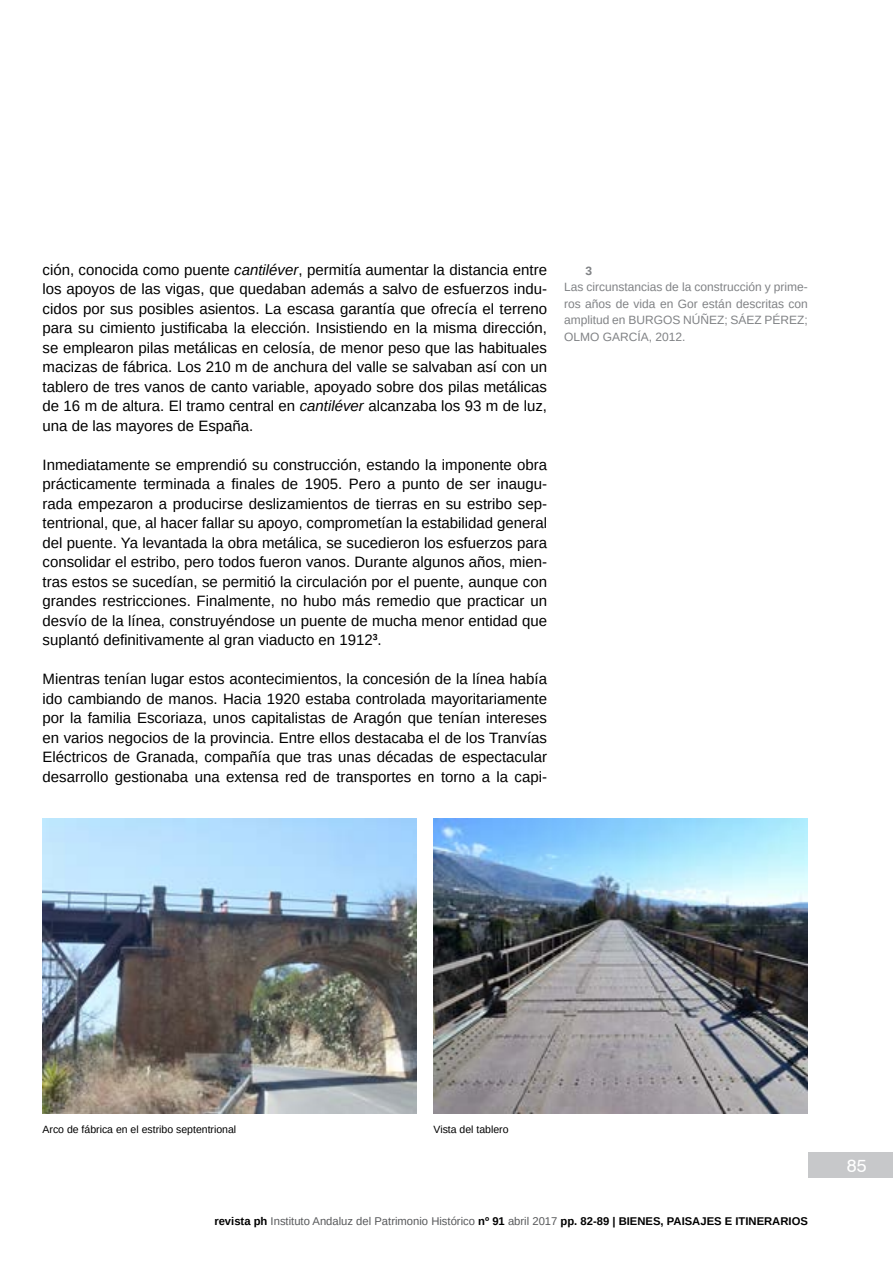
<style>
.page{position:relative;width:893px;height:1263px;background:#fff}
.page>*{position:absolute;margin:0;border:0;box-sizing:border-box;transform-origin:0 0}
.t1{font:18px "Swiss 721 BT";color:#fff}
.t2{font:15px/19.5px "Arimo";color:#000;text-align:justify}
.t3{font:12px/16.5px "Arimo";color:#808285;text-align:justify}
.t4{font:700 12px "Arimo";color:#808285}
.t5{font:700 11.25px "Arimo";color:#000}
.t6{font:10.5px "Arimo";color:#000}
.s1{font-style:italic}
.s2{font-weight:400;color:#58595b}
</style>
<div class="page">
<div style="left:808px;top:1152px;width:85px;height:26px;background:#c7c8ca"></div>
<img style="left:43px;top:818px;width:374px;height:295px">
<img style="left:434px;top:818px;width:374px;height:295px">
<p class="t2" style="left:43px;top:260px;width:506px">ción, conocida como puente <span class="s1">cantiléver</span>, permitía aumentar la distancia entre los apoyos de las vigas, que quedaban además a salvo de esfuerzos indu&shy;cidos por sus posibles asientos. La escasa garantía que ofrecía el terreno para su cimiento justificaba la elección. Insistiendo en la misma dirección, se emplearon pilas metálicas en celosía, de menor peso que las habituales macizas de fábrica. Los 210 m de anchura del valle se salvaban así con un tablero de tres vanos de canto variable, apoyado sobre dos pilas metálicas de 16 m de altura. El tramo central en <span class="s1">cantiléver</span> alcanzaba los 93 m de luz, una de las mayores de España.</p>
<p class="t2" style="left:43px;top:455px;width:506px">Inmediatamente se emprendió su construcción, estando la imponente obra prácticamente terminada a finales de 1905. Pero a punto de ser inaugu&shy;rada empezaron a producirse deslizamientos de tierras en su estribo sep&shy;tentrional, que, al hacer fallar su apoyo, comprometían la estabilidad general del puente. Ya levantada la obra metálica, se sucedieron los esfuerzos para consolidar el estribo, pero todos fueron vanos. Durante algunos años, mien&shy;tras estos se sucedían, se permitió la circulación por el puente, aunque con grandes restricciones. Finalmente, no hubo más remedio que practicar un desvío de la línea, construyéndose un puente de mucha menor entidad que suplantó definitivamente al gran viaducto en 1912<sup>3</sup>.</p>
<p class="t2" style="left:43px;top:669px;width:506px">Mientras tenían lugar estos acontecimientos, la concesión de la línea había ido cambiando de manos. Hacia 1920 estaba controlada mayoritariamente por la familia Escoriaza, unos capitalistas de Aragón que tenían intereses en varios negocios de la provincia. Entre ellos destacaba el de los Tranvías Eléctricos de Granada, compañía que tras unas décadas de espectacular desarrollo gestionaba una extensa red de transportes en torno a la capi-</p>
<p class="t4" style="left:585px;top:262px;width:8px">3</p>
<p class="t3" style="left:564px;top:279px;width:245px">Las circunstancias de la construcción y prime&shy;ros años de vida en Gor están descritas con amplitud en BURGOS NÚÑEZ; SÁEZ PÉREZ; OLMO GARCÍA, 2012.</p>
<p class="t6" style="left:43px;top:1122px;width:195px">Arco de fábrica en el estribo septentrional</p>
<p class="t6" style="left:434px;top:1122px;width:77px">Vista del tablero</p>
<p class="t5" style="left:214px;top:1213px;width:595px">revista ph <span class="s2">Instituto Andaluz del Patrimonio Histórico</span> nº 91 <span class="s2">abril 2017</span> pp. 82-89 | BIENES, PAISAJES E ITINERARIOS</p>
<p class="t1" style="left:847px;top:1154px;width:21px">85</p>
</div>
